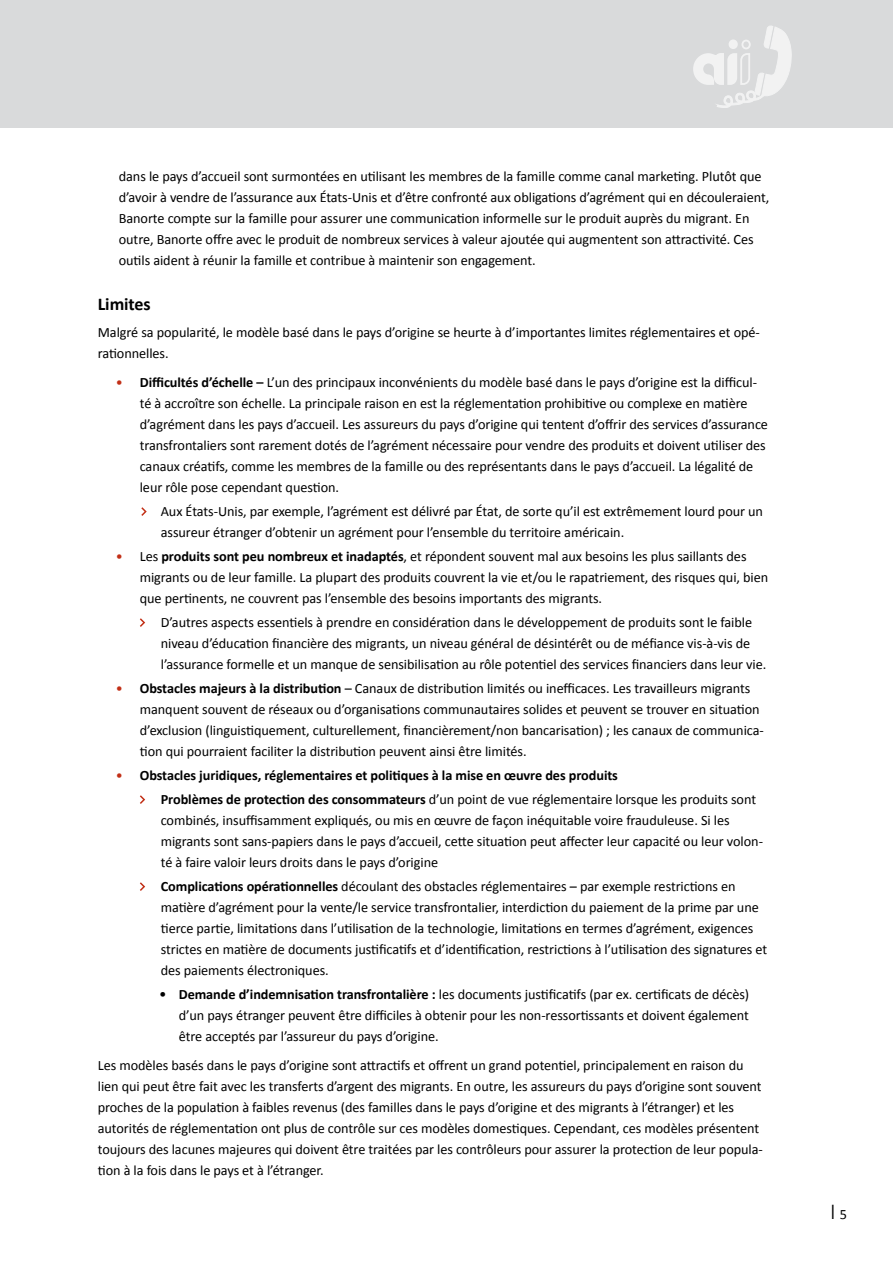
<style>
.page{position:relative;width:893px;height:1263px;background:#fff}
.page>*{position:absolute;margin:0;border:0;box-sizing:border-box;transform-origin:0 0}
.t1{font:700 18px "Calibri";letter-spacing:-.005em;color:#000}
.t2{font:14.25px/21px "Calibri";letter-spacing:-.005em;color:#000}
.t3{font:700 14.25px/24px "Calibri";letter-spacing:-.005em;color:#000}
.t4{font:700 14.25px "DIN Alternate";color:#000}
.s1{color:#c22f16}
.s2{font-weight:700}
.s3{font-weight:400;color:#c22f16}
.s4{font-weight:400}
.s5{font-size:15px}
.s6{font-family:"Calibri";font-weight:400}
</style>
<div class="page">
<div style="left:0;top:0;width:893px;height:128px;background:#d9dadb"></div>
<svg style="left:693px;top:26px;width:99px;height:82px"></svg>
<svg style="left:141px;top:507px;width:6px;height:9px"></svg>
<svg style="left:140px;top:618px;width:5px;height:9px"></svg>
<svg style="left:140px;top:795px;width:5px;height:9px"></svg>
<svg style="left:140px;top:882px;width:5px;height:9px"></svg>
<p class="t2" style="left:119px;top:166px;width:652px">dans le pays d’accueil sont surmontées en utilisant les membres de la famille comme canal marketing. Plutôt que d’avoir à vendre de l’assurance aux États-Unis et d’être confronté aux obligations d’agrément qui en découleraient, Banorte compte sur la famille pour assurer une communication informelle sur le produit auprès du migrant. En outre, Banorte offre avec le produit de nombreux services à valeur ajoutée qui augmentent son attractivité. Ces outils aident à réunir la famille et contribue à maintenir son engagement.</p>
<p class="t1" style="left:98px;top:293px;width:54px">Limites</p>
<p class="t2" style="left:98px;top:322px;width:664px">Malgré sa popularité, le modèle basé dans le pays d’origine se heurte à d’importantes limites réglementaires et opé&shy;rationnelles.</p>
<p class="t2" style="left:140px;top:372px;width:630px;text-indent:-24px"><span class="s1">•</span> <span class="s2">Difficultés d’échelle –</span> L’un des principaux inconvénients du modèle basé dans le pays d’origine est la difficul&shy;té à accroître son échelle. La principale raison en est la réglementation prohibitive ou complexe en matière d’agrément dans les pays d’accueil. Les assureurs du pays d’origine qui tentent d’offrir des services d’assurance transfrontaliers sont rarement dotés de l’agrément nécessaire pour vendre des produits et doivent utiliser des canaux créatifs, comme les membres de la famille ou des représentants dans le pays d’accueil. La légalité de leur rôle pose cependant question.</p>
<p class="t2" style="left:161px;top:501px;width:604px">Aux États-Unis, par exemple, l’agrément est délivré par État, de sorte qu’il est extrêmement lourd pour un assureur étranger d’obtenir un agrément pour l’ensemble du territoire américain.</p>
<p class="t2" style="left:140px;top:546px;width:630px;text-indent:-24px"><span class="s1">•</span> Les <span class="s2">produits sont peu nombreux et inadaptés</span>, et répondent souvent mal aux besoins les plus saillants des migrants ou de leur famille. La plupart des produits couvrent la vie et/ou le rapatriement, des risques qui, bien que pertinents, ne couvrent pas l’ensemble des besoins importants des migrants.</p>
<p class="t2" style="left:161px;top:612px;width:607px">D’autres aspects essentiels à prendre en considération dans le développement de produits sont le faible niveau d’éducation financière des migrants, un niveau général de désintérêt ou de méfiance vis-à-vis de l’assurance formelle et un manque de sensibilisation au rôle potentiel des services financiers dans leur vie.</p>
<p class="t2" style="left:140px;top:678px;width:625px;text-indent:-24px"><span class="s1">•</span> <span class="s2">Obstacles majeurs à la distribution</span> – Canaux de distribution limités ou inefficaces. Les travailleurs migrants manquent souvent de réseaux ou d’organisations communautaires solides et peuvent se trouver en situation d’exclusion (linguistiquement, culturellement, financièrement/non bancarisation) ; les canaux de communica&shy;tion qui pourraient faciliter la distribution peuvent ainsi être limités.</p>
<p class="t3" style="left:161px;top:763px;width:597px;text-indent:-45px"><span class="s3">•</span> Obstacles juridiques, réglementaires et politiques à la mise en œuvre des produits<br>Problèmes de protection des consommateurs <span class="s4">d’un point de vue réglementaire lorsque les produits sont</span></p>
<p class="t2" style="left:161px;top:810px;width:604px">combinés, insuffisamment expliqués, ou mis en œuvre de façon inéquitable voire frauduleuse. Si les migrants sont sans-papiers dans le pays d’accueil, cette situation peut affecter leur capacité ou leur volon&shy;té à faire valoir leurs droits dans le pays d’origine</p>
<p class="t2" style="left:161px;top:876px;width:608px"><span class="s2">Complications opérationnelles</span> découlant des obstacles réglementaires – par exemple restrictions en matière d’agrément pour la vente/le service transfrontalier, interdiction du paiement de la prime par une tierce partie, limitations dans l’utilisation de la technologie, limitations en termes d’agrément, exigences strictes en matière de documents justificatifs et d’identification, restrictions à l’utilisation des signatures et des paiements électroniques.</p>
<p class="t2" style="left:179px;top:984px;width:572px;text-align:justify;text-indent:-20px"><span class="s5">•</span> <span class="s2">Demande d’indemnisation transfrontalière :</span> les documents justificatifs (par ex. certificats de décès) d’un pays étranger peuvent être difficiles à obtenir pour les non-ressortissants et doivent également être acceptés par l’assureur du pays d’origine.</p>
<p class="t2" style="left:98px;top:1054px;width:667px">Les modèles basés dans le pays d’origine sont attractifs et offrent un grand potentiel, principalement en raison du lien qui peut être fait avec les transferts d’argent des migrants. En outre, les assureurs du pays d’origine sont souvent proches de la population à faibles revenus (des familles dans le pays d’origine et des migrants à l’étranger) et les autorités de réglementation ont plus de contrôle sur ces modèles domestiques. Cependant, ces modèles présentent toujours des lacunes majeures qui doivent être traitées par les contrôleurs pour assurer la protection de leur popula&shy;tion à la fois dans le pays et à l’étranger.</p>
<p class="t4" style="left:826px;top:1203px;width:23px">︱<span class="s6">5</span></p>
</div>
